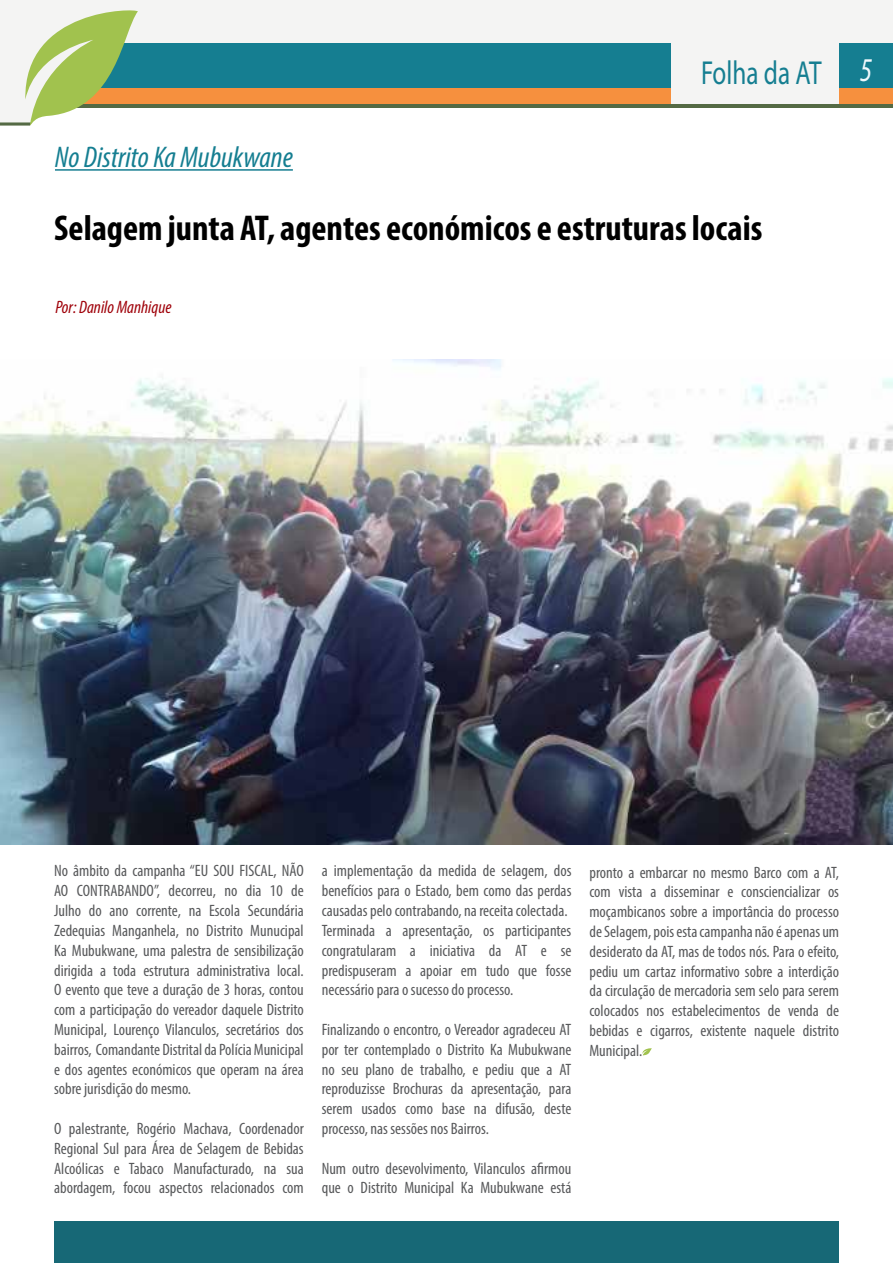
<style>
.page{position:relative;width:893px;height:1263px;background:#fff}
.page>*{position:absolute;margin:0;border:0;box-sizing:border-box;transform-origin:0 0}
.t1{font:700 condensed 36px "Myriad Pro";color:#000}
.t2{font:33.3px "Myriad Pro";color:#157e91;scale:.75 1}
.t3{font:italic condensed 30px "Myriad Pro";color:#157e91}
.t4{font:italic condensed 18px "Myriad Pro";color:#9f0009}
.t5{font:condensed 16.5px/19.8px "Myriad Pro";color:#58595b;text-align:justify}
.s1{font-style:italic;color:#f0f9fd}
</style>
<div class="page">
<div style="left:0;top:0;width:893px;height:108px;background:#f4f4f3"></div>
<div style="left:54px;top:1221px;width:785px;height:42px;background:#176876"></div>
<div style="left:99px;top:44px;width:572px;height:44px;background:#157e91"></div>
<div style="left:839px;top:44px;width:54px;height:44px;background:#157e91"></div>
<div style="left:77px;top:88px;width:594px;height:16px;background:#f6903e"></div>
<div style="left:839px;top:88px;width:54px;height:16px;background:#f6903e"></div>
<hr style="left:67px;top:104px;width:826px;height:3px;background:#546a44">
<svg style="left:0;top:8px;width:138px;height:118px"></svg>
<svg style="left:642px;top:1048px;width:10px;height:8px"></svg>
<hr style="left:55px;top:169px;width:238px;height:2px;background:#157e91">
<img style="left:1px;top:359px;width:892px;height:486px">
<img style="left:0;top:359px;width:1px;height:486px">
<h3 class="t3" style="left:55px;top:139px;width:239px">No Distrito Ka Mubukwane</h3>
<h2 class="t2" style="left:701px;top:53px;width:230px">Folha da AT <span class="s1">5</span></h2>
<h1 class="t1" style="left:54px;top:206px;width:710px">Selagem junta AT, agentes económicos e estruturas locais</h1>
<p class="t4" style="left:55px;top:296px;width:118px">Por: Danilo Manhique</p>
<p class="t5" style="left:54px;top:861px;width:251px">No âmbito da campanha “EU SOU FISCAL, NÃO AO CONTRABANDO”, decorreu, no dia 10 de Julho do ano corrente, na Escola Secundária Zedequias Manganhela, no Distrito Munucipal Ka Mubukwane, uma palestra de sensibilização dirigida a toda estrutura administrativa local.<br>O evento que teve a duração de 3 horas, contou com a participação do vereador daquele Distrito Municipal, Lourenço Vilanculos, secretários dos bairros, Comandante Distrital da Polícia Municipal e dos agentes económicos que operam na área sobre jurisdição do mesmo.</p>
<p class="t5" style="left:54px;top:1118px;width:251px">O palestrante, Rogério Machava, Coordenador Regional Sul para Área de Selagem de Bebidas Alcoólicas e Tabaco Manufacturado, na sua abordagem, focou aspectos relacionados com</p>
<p class="t5" style="left:322px;top:861px;width:251px;text-align:left">a implementação da medida de selagem, dos benefícios para o Estado, bem como das perdas causadas pelo contrabando, na receita colectada.<br>Terminada a apresentação, os participantes congratularam a iniciativa da AT e se predispuseram a apoiar em tudo que fosse necessário para o sucesso do processo.</p>
<p class="t5" style="left:322px;top:1019px;width:251px">Finalizando o encontro, o Vereador agradeceu AT por ter contemplado o Distrito Ka Mubukwane no seu plano de trabalho, e pediu que a AT reproduzisse Brochuras da apresentação, para serem usados como base na difusão, deste processo, nas sessões nos Bairros.</p>
<p class="t5" style="left:322px;top:1158px;width:251px">Num outro desevolvimento, Vilanculos afirmou que o Distrito Municipal Ka Mubukwane está</p>
<p class="t5" style="left:589px;top:862px;width:251px">pronto a embarcar no mesmo Barco com a AT, com vista a disseminar e consciencializar os moçambicanos sobre a importância do processo de Selagem, pois esta campanha não é apenas um desiderato da AT, mas de todos nós. Para o efeito, pediu um cartaz informativo sobre a interdição da circulação de mercadoria sem selo para serem colocados nos estabelecimentos de venda de bebidas e cigarros, existente naquele distrito Municipal.</p>
</div>
